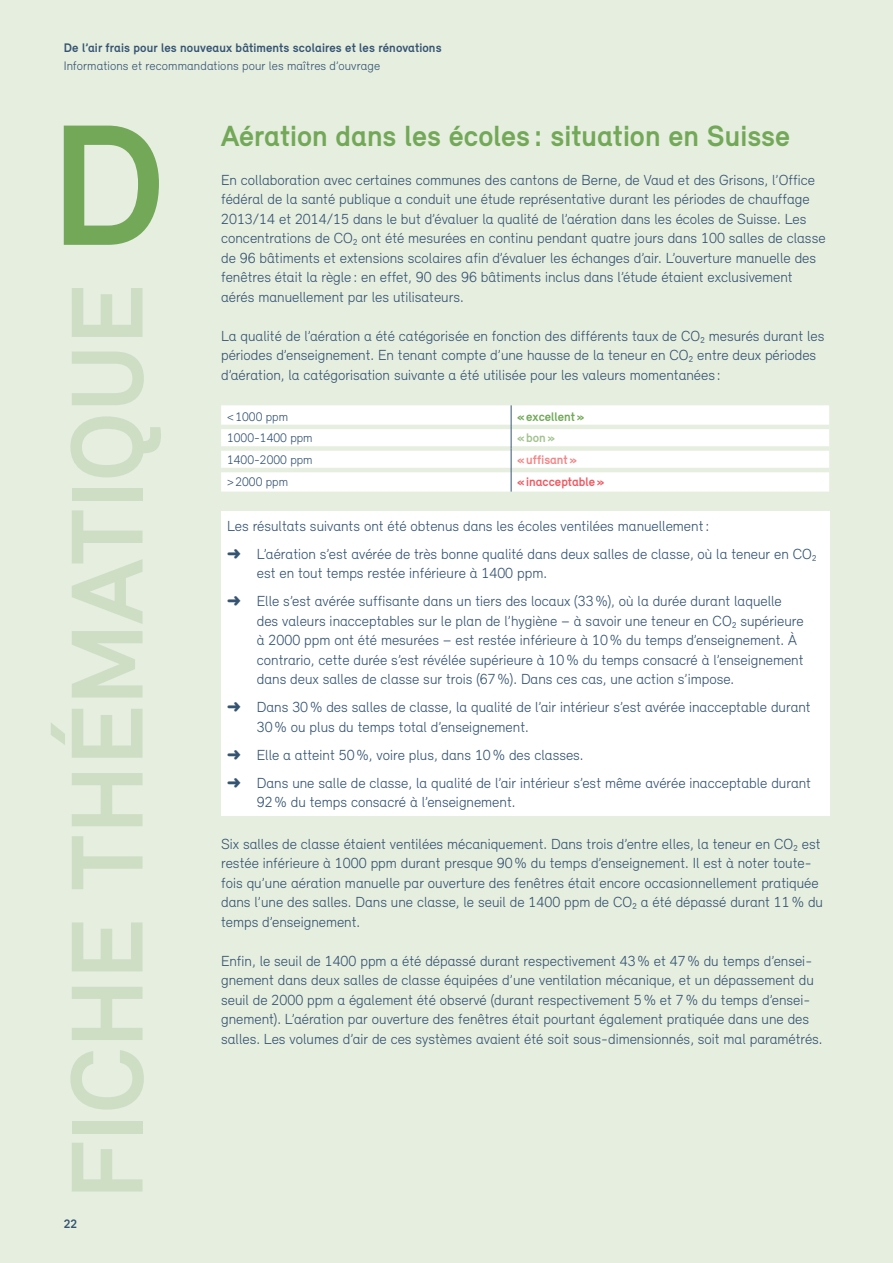
<style>
.page{position:relative;width:893px;height:1263px;background:#e6eedf}
.page>*{position:absolute;margin:0;border:0;box-sizing:border-box;transform-origin:0 0}
.t1{font:700 176.85px "Relevant";color:#72a858}
.t2{font:700 105px "Relevant";color:#cedec4}
.t3{font:700 30px "Relevant";color:#72a858}
.t4{font:300 15px/19.5px "Relevant";color:#355472}
.t5{font:300 12.75px "Relevant";letter-spacing:.005em;color:#355472}
.t6{font:700 12.75px "Relevant";letter-spacing:.01em;color:#355472}
.t7{font:700 12.75px "Relevant";color:#f05961}
.t8{font:700 12.75px "Relevant";color:#72a858}
.t9{font:700 12.75px "Relevant";color:#f38587}
.t10{font:700 12.75px "Relevant";color:#a2c390}
</style>
<div class="page">
<div style="left:221px;top:405px;width:608px;height:87px;background:#fff"></div>
<hr style="left:221px;top:425px;width:290px;height:4px;background:#e6eedf">
<hr style="left:511px;top:425px;width:318px;height:4px;background:#e6eedf">
<div style="left:221px;top:446px;width:290px;height:5px;background:#e6eedf"></div>
<div style="left:511px;top:446px;width:318px;height:5px;background:#e6eedf"></div>
<hr style="left:221px;top:468px;width:290px;height:4px;background:#e6eedf">
<hr style="left:511px;top:468px;width:318px;height:4px;background:#e6eedf">
<svg style="left:511px;top:405px;width:1px;height:87px"></svg>
<div style="left:221px;top:511px;width:608px;height:305px;background:#fff"></div>
<p class="t6" style="left:64px;top:40px;width:379px">De l’air frais pour les nouveaux bâtiments scolaires et les rénovations</p>
<p class="t5" style="left:64px;top:58px;width:318px">Informations et recommandations pour les maîtres d’ouvrage</p>
<h1 class="t1" style="left:51px;top:77px;width:117px">D</h1>
<h3 class="t3" style="left:221px;top:117px;width:571px">Aération dans les écoles : situation en Suisse</h3>
<p class="t4" style="left:221px;top:170px;width:606px">En collaboration avec certaines communes des cantons de Berne, de Vaud et des Grisons, l’Office fédéral de la santé publique a conduit une étude représentative durant les périodes de chauffage 2013/14 et 2014/15 dans le but d’évaluer la qualité de l’aération dans les écoles de Suisse. Les concentrations de CO₂ ont été mesurées en continu pendant quatre jours dans 100 salles de classe de 96 bâtiments et extensions scolaires afin d’évaluer les échanges d’air. L’ouverture manuelle des fenêtres était la règle : en effet, 90 des 96 bâtiments inclus dans l’étude étaient exclusivement aérés manuellement par les utilisateurs.</p>
<p class="t4" style="left:221px;top:326px;width:605px">La qualité de l’aération a été catégorisée en fonction des différents taux de CO₂ mesurés durant les périodes d’enseignement. En tenant compte d’une hausse de la teneur en CO₂ entre deux périodes d’aération, la catégorisation suivante a été utilisée pour les valeurs momentanées :</p>
<p class="t5" style="left:227px;top:409px;width:62px">&lt;1000 ppm</p>
<p class="t8" style="left:517px;top:409px;width:69px">«excellent»</p>
<p class="t5" style="left:227px;top:430px;width:87px">1000-1400 ppm</p>
<p class="t10" style="left:517px;top:430px;width:39px">«bon»</p>
<p class="t5" style="left:227px;top:452px;width:87px">1400-2000 ppm</p>
<p class="t9" style="left:517px;top:452px;width:61px">«uffisant»</p>
<p class="t5" style="left:227px;top:474px;width:62px">&gt;2000 ppm</p>
<p class="t7" style="left:517px;top:473px;width:89px">«inacceptable»</p>
<p class="t4" style="left:227px;top:511px;width:591px;line-height:28px">Les résultats suivants ont été obtenus dans les écoles ventilées manuellement:<br>➜ L’aération s’est avérée de très bonne qualité dans deux salles de classe, où la teneur en CO₂</p>
<p class="t4" style="left:227px;top:559px;width:556px;line-height:28px;text-indent:30px">est en tout temps restée inférieure à 1400 ppm.<br>➜ Elle s’est avérée suffisante dans un tiers des locaux (33%), où la durée durant laquelle</p>
<p class="t4" style="left:257px;top:611px;width:548px">des valeurs inacceptables sur le plan de l’hygiène – à savoir une teneur en CO₂ supérieure à 2000 ppm ont été mesurées – est restée inférieure à 10% du temps d’enseignement. À contrario, cette durée s’est révélée supérieure à 10% du temps consacré à l’enseignement dans deux salles de classe sur trois (67%). Dans ces cas, une action s’impose.</p>
<p class="t4" style="left:257px;top:697px;width:555px;text-indent:-30px">➜ Dans 30% des salles de classe, la qualité de l’air intérieur s’est avérée inacceptable durant<br>30% ou plus du temps total d’enseignement.</p>
<p class="t4" style="left:227px;top:740px;width:585px;line-height:28px">➜ Elle a atteint 50%, voire plus, dans 10% des classes.<br>➜ Dans une salle de classe, la qualité de l’air intérieur s’est même avérée inacceptable durant</p>
<p class="t4" style="left:257px;top:792px;width:260px">92% du temps consacré à l’enseignement.</p>
<p class="t4" style="left:221px;top:834px;width:603px">Six salles de classe étaient ventilées mécaniquement. Dans trois d’entre elles, la teneur en CO₂ est restée inférieure à 1000 ppm durant presque 90% du temps d’enseignement. Il est à noter toute&shy;fois qu’une aération manuelle par ouverture des fenêtres était encore occasionnellement pratiquée dans l’une des salles. Dans une classe, le seuil de 1400 ppm de CO₂ a été dépassé durant 11% du temps d’enseignement.</p>
<p class="t4" style="left:221px;top:951px;width:603px">Enfin, le seuil de 1400 ppm a été dépassé durant respectivement 43% et 47% du temps d’ensei&shy;gnement dans deux salles de classe équipées d’une ventilation mécanique, et un dépassement du seuil de 2000 ppm a également été observé (durant respectivement 5% et 7% du temps d’ensei&shy;gnement). L’aération par ouverture des fenêtres était pourtant également pratiquée dans une des salles. Les volumes d’air de ces systèmes avaient été soit sous-dimensionnés, soit mal paramétrés.</p>
<h2 class="t2" style="left:43px;top:1199px;width:916px;rotate:-90deg">FICHE THÉMATIQUE</h2>
<p class="t6" style="left:64px;top:1216px;width:15px">22</p>
</div>
